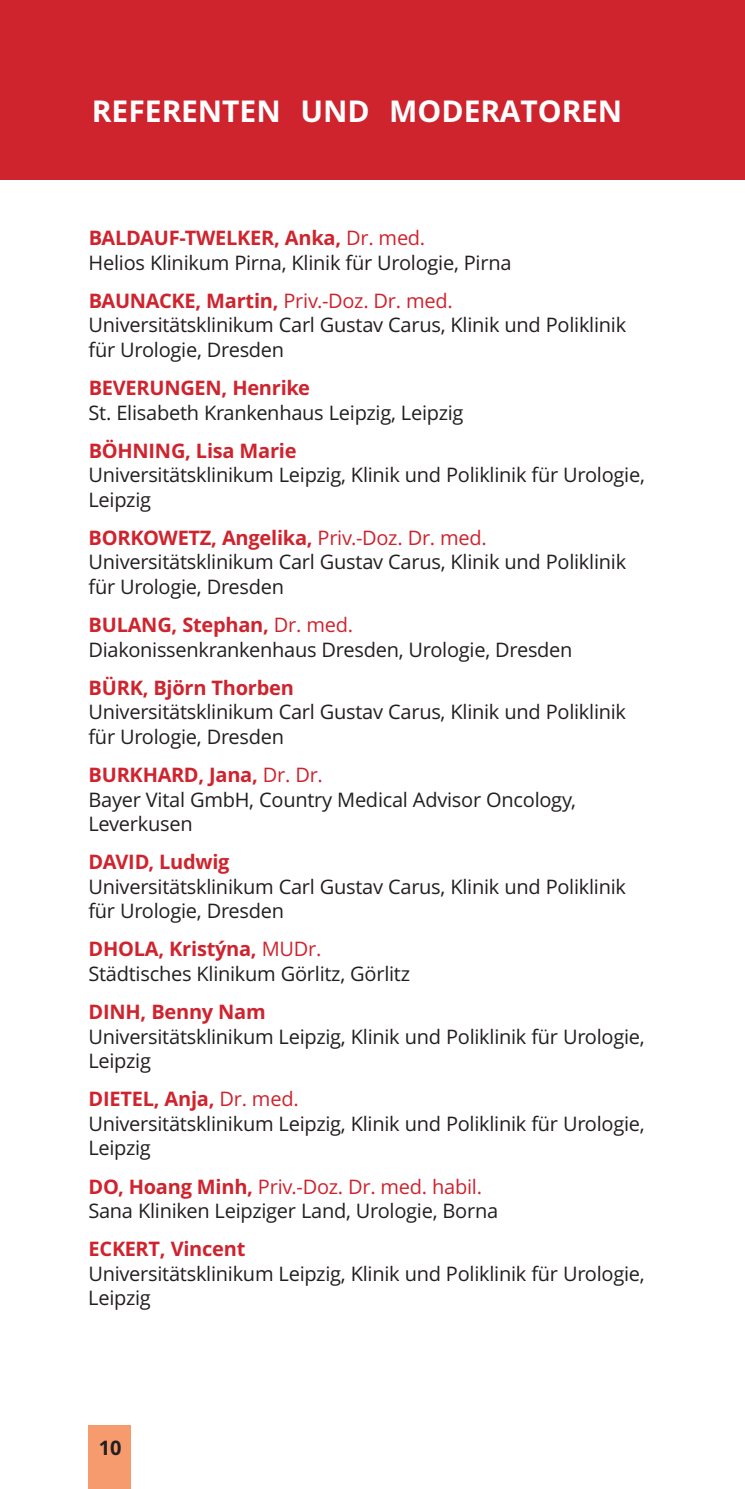
<style>
.page{position:relative;width:745px;height:1489px;background:#fff}
.page>*{position:absolute;margin:0;border:0;box-sizing:border-box;transform-origin:0 0}
.t1{font:700 30px "Open Sans";color:#fff}
.t2{font:20px/24.5px "Open Sans";letter-spacing:-.015em;color:#231f20}
.t3{font:700 20px "Open Sans";letter-spacing:-.015em;color:#cf232d}
.t4{font:20px "Open Sans";letter-spacing:-.015em;color:#cf232d}
.t5{font:700 20px "Open Sans";color:#231f20}
.s1{font-weight:400}
.s2{font-weight:700}
</style>
<div class="page">
<div style="left:0;top:0;width:744px;height:180px;background:#cf232d"></div>
<div style="left:89px;top:1424px;width:42px;height:64px;background:#f59b6e"></div>
<h1 class="t1" style="left:92px;top:99px;width:531px">REFERENTEN UND MODERATOREN</h1>
<p class="t3" style="left:89px;top:230px;width:338px">BALDAUF-TWELKER, Anka, <span class="s1">Dr. med.</span></p>
<p class="t2" style="left:88px;top:252px;width:424px">Helios Klinikum Pirna, Klinik für Urologie, Pirna</p>
<p class="t4" style="left:89px;top:292px;width:365px"><span class="s2">BAUNACKE, Martin,</span> Priv.-Doz. Dr. med.</p>
<p class="t2" style="left:88px;top:315px;width:539px">Universitätsklinikum Carl Gustav Carus, Klinik und Poliklinik für Urologie, Dresden</p>
<p class="t3" style="left:89px;top:380px;width:223px">BEVERUNGEN, Henrike</p>
<p class="t2" style="left:88px;top:402px;width:376px">St. Elisabeth Krankenhaus Leipzig, Leipzig</p>
<p class="t3" style="left:89px;top:442px;width:209px">BÖHNING, Lisa Marie</p>
<p class="t2" style="left:88px;top:465px;width:557px">Universitätsklinikum Leipzig, Klinik und Poliklinik für Urologie,<br>Leipzig</p>
<p class="t3" style="left:89px;top:529px;width:399px">BORKOWETZ, Angelika, <span class="s1">Priv.-Doz. Dr. med.</span></p>
<p class="t2" style="left:88px;top:552px;width:539px">Universitätsklinikum Carl Gustav Carus, Klinik und Poliklinik für Urologie, Dresden</p>
<p class="t3" style="left:89px;top:617px;width:266px">BULANG, Stephan, <span class="s1">Dr. med.</span></p>
<p class="t3" style="left:89px;top:679px;width:207px">BÜRK, Björn Thorben</p>
<p class="t2" style="left:88px;top:639px;width:485px">Diakonissenkrankenhaus Dresden, Urologie, Dresden</p>
<p class="t2" style="left:88px;top:701px;width:539px">Universitätsklinikum Carl Gustav Carus, Klinik und Poliklinik für Urologie, Dresden</p>
<p class="t3" style="left:89px;top:766px;width:236px">BURKHARD, Jana, <span class="s1">Dr. Dr.</span></p>
<p class="t2" style="left:88px;top:789px;width:488px">Bayer Vital GmbH, Country Medical Advisor Oncology,<br>Leverkusen</p>
<p class="t3" style="left:89px;top:853px;width:142px">DAVID, Ludwig</p>
<p class="t2" style="left:88px;top:876px;width:539px">Universitätsklinikum Carl Gustav Carus, Klinik und Poliklinik für Urologie, Dresden</p>
<p class="t3" style="left:89px;top:941px;width:234px">DHOLA, Kristýna, <span class="s1">MUDr.</span></p>
<p class="t2" style="left:88px;top:963px;width:323px">Städtisches Klinikum Görlitz, Görlitz</p>
<p class="t3" style="left:89px;top:1003px;width:178px">DINH, Benny Nam</p>
<p class="t2" style="left:88px;top:1026px;width:557px">Universitätsklinikum Leipzig, Klinik und Poliklinik für Urologie,<br>Leipzig</p>
<p class="t3" style="left:89px;top:1090px;width:211px">DIETEL, Anja, <span class="s1">Dr. med.</span></p>
<p class="t2" style="left:88px;top:1113px;width:557px">Universitätsklinikum Leipzig, Klinik und Poliklinik für Urologie,<br>Leipzig</p>
<p class="t4" style="left:89px;top:1178px;width:394px"><span class="s2">DO, Hoang Minh,</span> Priv.-Doz. Dr. med. habil.</p>
<p class="t2" style="left:88px;top:1200px;width:411px">Sana Kliniken Leipziger Land, Urologie, Borna</p>
<p class="t3" style="left:88px;top:1240px;width:158px">ECKERT, Vincent</p>
<p class="t2" style="left:88px;top:1263px;width:557px">Universitätsklinikum Leipzig, Klinik und Poliklinik für Urologie,<br>Leipzig</p>
<p class="t5" style="left:99px;top:1439px;width:24px">10</p>
</div>
